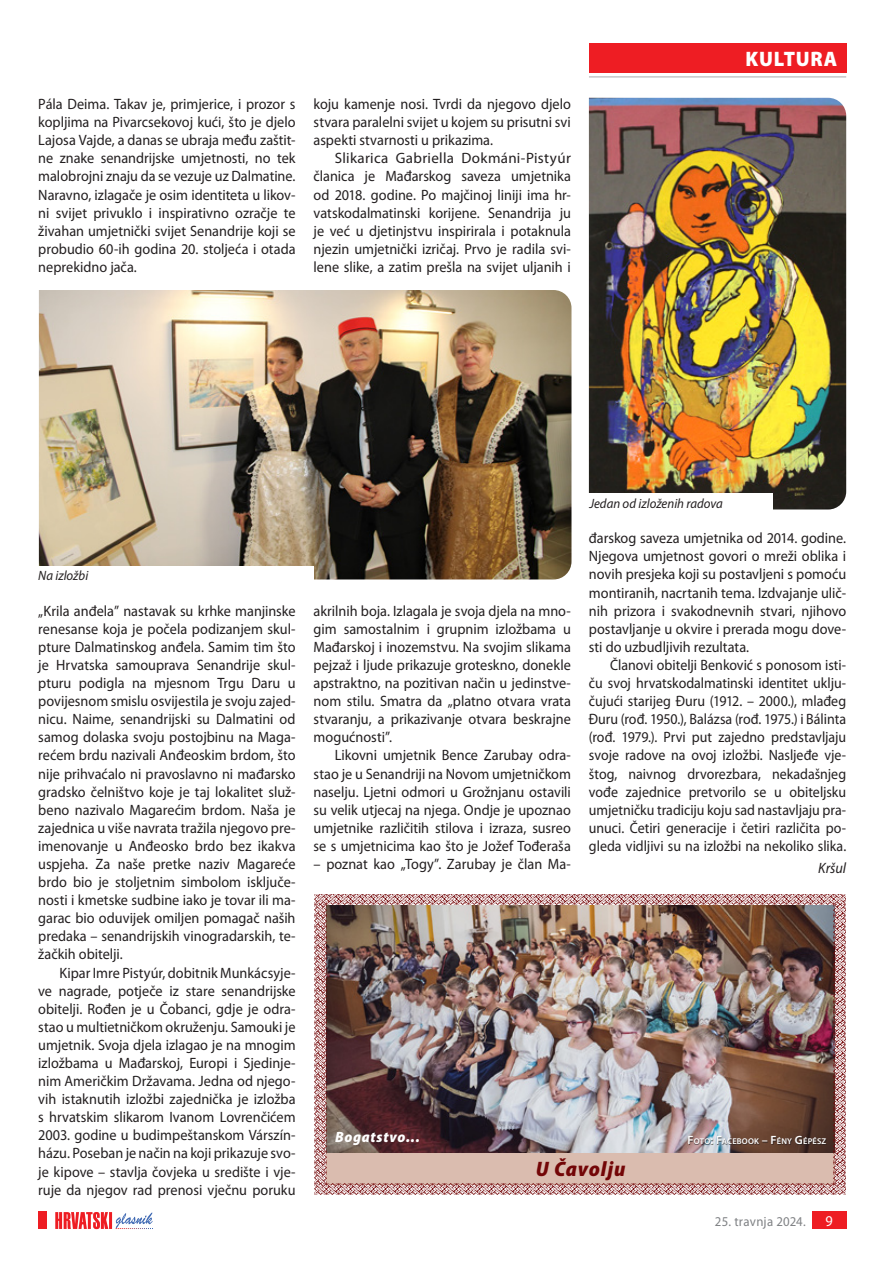
<style>
.page{position:relative;width:893px;height:1263px;background:#fff}
.page>*{position:absolute;margin:0;border:0;box-sizing:border-box;transform-origin:0 0}
.t1{font:italic 900 semi-condensed 21px "Myriad Pro";letter-spacing:.04em;color:#730607}
.t2{font:900 21px "Myriad Pro";letter-spacing:.04em;color:#fff;scale:.95 1}
.t3{font:15px/18.1px "Myriad Pro";color:#231f20;text-align:justify;scale:.95 1}
.t4{font:15px/18.1px "Myriad Pro";color:#231f20;text-align:justify;scale:.93 1}
.t5{font:15px/18.1px "Myriad Pro";color:#231f20;text-align:justify}
.t6{font:italic 900 semi-condensed 15px "Myriad Pro";letter-spacing:.05em;color:#fff}
.t7{font:italic 15px "Myriad Pro";color:#231f20;scale:.95 1}
.t8{font:15px "Myriad Pro";color:#fff;scale:.95 1}
.t9{font:italic 13.5px "Myriad Pro";color:#231f20;scale:.95 1}
.t10{font:13.5px "Myriad Pro";letter-spacing:.02em;color:#808285;scale:.95 1}
.t11{font:600 8.4px "Myriad Pro";letter-spacing:.025em;color:#fff}
.s1{font-size:12px}
</style>
<div class="page">
<img style="left:589px;top:98px;width:257px;height:411px">
<img style="left:39px;top:290px;width:532px;height:289px">
<div style="left:34px;top:566px;width:280px;height:32px;background:#fff"></div>
<div style="left:585px;top:493px;width:187px;height:32px;background:#fff"></div>
<hr style="left:589px;top:77px;width:257px;height:1px;background:#a8a9ad">
<div style="left:812px;top:1212px;width:34px;height:17px;background:#ee1d23"></div>
<div style="left:38px;top:1212px;width:9px;height:17px;background:#ee1d23"></div>
<svg style="left:55px;top:1212px;width:98px;height:17px"></svg>
<div style="left:589px;top:43px;width:257px;height:30px;background:#ee1d23"></div>
<img style="left:314px;top:894px;width:532px;height:300px">
<div style="left:689px;top:1136px;width:138px;height:8px;background:#231f20;opacity:.75"></div>
<p class="t3" style="left:38px;top:95px;width:272px">Pála Deima. Takav je, primjerice, i prozor s kopljima na Pivarcsekovoj kući, što je djelo Lajosa Vajde, a danas se ubraja među zaštit&shy;ne znake senandrijske umjetnosti, no tek malobrojni znaju da se vezuje uz Dalmatine.<br>Naravno, izlagače je osim identiteta u likov&shy;ni svijet privuklo i inspirativno ozračje te živahan umjetnički svijet Senandrije koji se probudio 60-ih godina 20. stoljeća i otada neprekidno jača.</p>
<p class="t3" style="left:314px;top:95px;width:272px">koju kamenje nosi. Tvrdi da njegovo djelo stvara paralelni svijet u kojem su prisutni svi aspekti stvarnosti u prikazima.</p>
<p class="t5" style="left:314px;top:149px;width:259px;text-indent:21px">Slikarica Gabriella Dokmáni-Pistyúr članica je Mađarskog saveza umjetnika od 2018. godine. Po majčinoj liniji ima hr&shy;vatskodalmatinski korijene. Senandrija ju je već u djetinjstvu inspirirala i potaknula njezin umjetnički izričaj. Prvo je radila svi&shy;lene slike, a zatim prešla na svijet uljanih i</p>
<h1 class="t2" style="left:745px;top:45px;width:98px">KULTURA</h1>
<p class="t9" style="left:38px;top:567px;width:54px">Na izložbi</p>
<p class="t3" style="left:38px;top:601px;width:272px">„Krila anđela” nastavak su krhke manjinske renesanse koja je počela podizanjem skul&shy;pture Dalmatinskog anđela. Samim tim što je Hrvatska samouprava Senandrije skul&shy;pturu podigla na mjesnom Trgu Daru u povijesnom smislu osvijestila je svoju zajed&shy;nicu. Naime, senandrijski su Dalmatini od samog dolaska svoju postojbinu na Maga&shy;rećem brdu nazivali Anđeoskim brdom, što nije prihvaćalo ni pravoslavno ni mađarsko gradsko čelništvo koje je taj lokalitet služ&shy;beno nazivalo Magarećim brdom. Naša je zajednica u više navrata tražila njegovo pre&shy;imenovanje u Anđeosko brdo bez ikakva uspjeha. Za naše pretke naziv Magareće brdo bio je stoljetnim simbolom isključe&shy;nosti i kmetske sudbine iako je tovar ili ma&shy;garac bio oduvijek omiljen pomagač naših predaka – senandrijskih vinogradarskih, te&shy;žačkih obitelji.</p>
<p class="t3" style="left:38px;top:963px;width:272px;text-indent:21px">Kipar Imre Pistyúr, dobitnik Munkácsyje&shy;ve nagrade, potječe iz stare senandrijske obitelji. Rođen je u Čobanci, gdje je odra&shy;stao u multietničkom okruženju. Samouki je umjetnik. Svoja djela izlagao je na mnogim izložbama u Mađarskoj, Europi i Sjedinje&shy;nim Američkim Državama. Jedna od njego&shy;vih istaknutih izložbi zajednička je izložba s hrvatskim slikarom Ivanom Lovrenčićem 2003. godine u budimpeštanskom Várszín&shy;házu. Poseban je način na koji prikazuje svo&shy;je kipove – stavlja čovjeka u središte i vje&shy;ruje da njegov rad prenosi vječnu poruku</p>
<p class="t3" style="left:314px;top:601px;width:272px">akrilnih boja. Izlagala je svoja djela na mno&shy;gim samostalnim i grupnim izložbama u Mađarskoj i inozemstvu. Na svojim slikama pejzaž i ljude prikazuje groteskno, donekle apstraktno, na pozitivan način u jedinstve&shy;nom stilu. Smatra da „platno otvara vrata stvaranju, a prikazivanje otvara beskrajne mogućnosti”.</p>
<p class="t3" style="left:314px;top:746px;width:272px;text-indent:21px">Likovni umjetnik Bence Zarubay odra&shy;stao je u Senandriji na Novom umjetničkom naselju. Ljetni odmori u Grožnjanu ostavili su velik utjecaj na njega. Ondje je upoznao umjetnike različitih stilova i izraza, susreo se s umjetnicima kao što je Jožef Tođeraša</p>
<p class="t3" style="left:314px;top:855px;width:272px">– poznat kao „Togy”. Zarubay je član Ma-</p>
<p class="t9" style="left:589px;top:495px;width:142px">Jedan od izloženih radova</p>
<p class="t3" style="left:589px;top:529px;width:272px">đarskog saveza umjetnika od 2014. godine.<br>Njegova umjetnost govori o mreži oblika i novih presjeka koji su postavljeni s pomoću montiranih, nacrtanih tema. Izdvajanje ulič&shy;nih prizora i svakodnevnih stvari, njihovo postavljanje u okvire i prerada mogu dove&shy;sti do uzbudljivih rezultata.</p>
<p class="t4" style="left:589px;top:656px;width:278px;text-indent:21px">Članovi obitelji Benković s ponosom isti&shy;ču svoj hrvatskodalmatinski identitet uklju&shy;čujući starijeg Đuru (1912. – 2000.), mlađeg Đuru (rođ. 1950.), Balázsa (rođ. 1975.) i Bálinta (rođ. 1979.). Prvi put zajedno predstavljaju svoje radove na ovoj izložbi. Nasljeđe vje&shy;štog, naivnog drvorezbara, nekadašnjeg vođe zajednice pretvorilo se u obiteljsku umjetničku tradiciju koju sad nastavljaju pra&shy;unuci. Četiri generacije i četiri različita po&shy;gleda vidljivi su na izložbi na nekoliko slika.</p>
<p class="t7" style="left:818px;top:859px;width:31px">Kršul</p>
<p class="t6" style="left:335px;top:1127px;width:86px">Bogatstvo...</p>
<p class="t11" style="left:688px;top:1135px;width:140px"><span class="s1">F</span>OTO<span class="s1">: F</span>ACEBOOK <span class="s1">– F</span>ÉNY <span class="s1">G</span>ÉPÉSZ</p>
<h1 class="t1" style="left:536px;top:1155px;width:91px">U Čavolju</h1>
<p class="t10" style="left:715px;top:1213px;width:97px">25. travnja 2024.</p>
<p class="t8" style="left:825px;top:1212px;width:9px">9</p>
</div>
